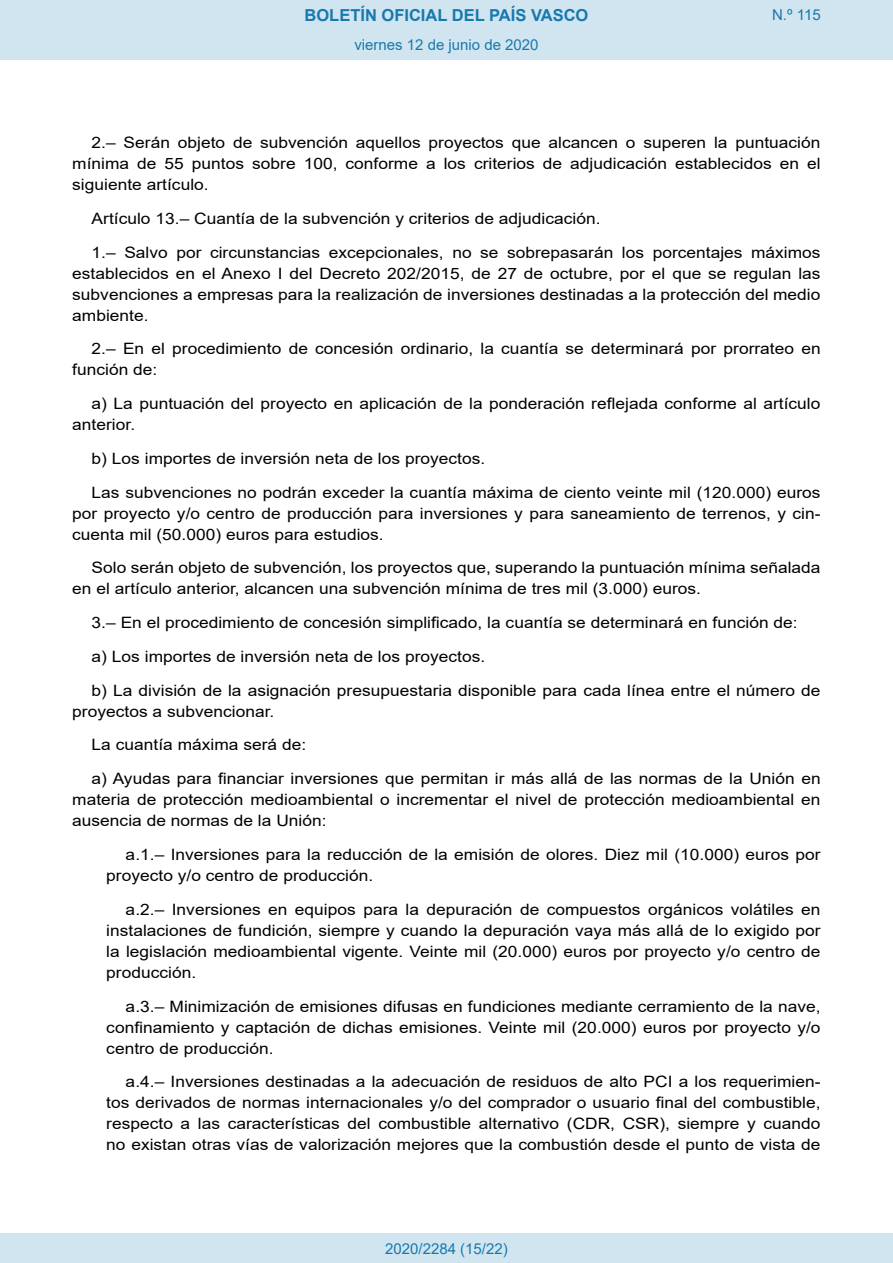
<style>
.page{position:relative;width:893px;height:1263px;background:#fff}
.page>*{position:absolute;margin:0;border:0;box-sizing:border-box;transform-origin:0 0}
.t1{font:700 16.5px "Arial";color:#1879ad}
.BOPVDetalle{font:15.6px/21px "Arial";color:#000;text-align:justify;scale:1.11 1}
.BOPVDetalle1{font:15.6px/21px "Arial";color:#000;text-align:justify;scale:1.11 1}
.Paginacion_Centro{font:15px "Arial";color:#1879ad}
</style>
<div class="page">
<div style="left:0;top:0;width:893px;height:60px;background:#d0e5f0"></div>
<div style="left:0;top:1233px;width:893px;height:30px;background:#d0e5f0"></div>
<p class="t1" style="left:305px;top:3px;width:285px">BOLETÍN OFICIAL DEL PAÍS VASCO</p>
<p class="Paginacion_Centro" style="left:354px;top:35px;width:186px">viernes 12 de junio de 2020</p>
<p class="Paginacion_Centro" style="left:772px;top:5px;width:50px">N.º 115</p>
<p class="BOPVDetalle" style="left:72px;top:132px;width:676px;text-indent:19px">2.– Serán objeto de subvención aquellos proyectos que alcancen o superen la puntuación mínima de 55 puntos sobre 100, conforme a los criterios de adjudicación establecidos en el siguiente artículo.</p>
<p class="BOPVDetalle" style="left:92px;top:208px;width:460px">Artículo 13.– Cuantía de la subvención y criterios de adjudicación.</p>
<p class="BOPVDetalle" style="left:72px;top:242px;width:676px;text-indent:19px">1.– Salvo por circunstancias excepcionales, no se sobrepasarán los porcentajes máximos establecidos en el Anexo I del Decreto 202/2015, de 27 de octubre, por el que se regulan las subvenciones a empresas para la realización de inversiones destinadas a la protección del medio ambiente.</p>
<p class="BOPVDetalle" style="left:72px;top:338px;width:676px;text-indent:19px">2.– En el procedimiento de concesión ordinario, la cuantía se determinará por prorrateo en función de:</p>
<p class="BOPVDetalle" style="left:72px;top:393px;width:675px;text-indent:19px">a) La puntuación del proyecto en aplicación de la ponderación reflejada conforme al artículo anterior.</p>
<p class="BOPVDetalle" style="left:92px;top:448px;width:356px">b) Los importes de inversión neta de los proyectos.</p>
<p class="BOPVDetalle" style="left:72px;top:482px;width:676px;text-indent:19px">Las subvenciones no podrán exceder la cuantía máxima de ciento veinte mil (120.000) euros por proyecto y/o centro de producción para inversiones y para saneamiento de terrenos, y cin&shy;cuenta mil (50.000) euros para estudios.</p>
<p class="BOPVDetalle" style="left:72px;top:557px;width:676px;text-indent:19px">Solo serán objeto de subvención, los proyectos que, superando la puntuación mínima señalada en el artículo anterior, alcancen una subvención mínima de tres mil (3.000) euros.</p>
<p class="BOPVDetalle" style="left:92px;top:612px;width:638px">3.– En el procedimiento de concesión simplificado, la cuantía se determinará en función de:</p>
<p class="BOPVDetalle" style="left:92px;top:646px;width:356px">a) Los importes de inversión neta de los proyectos.</p>
<p class="BOPVDetalle" style="left:72px;top:680px;width:676px;text-indent:19px">b) La división de la asignación presupuestaria disponible para cada línea entre el número de proyectos a subvencionar.</p>
<p class="BOPVDetalle" style="left:92px;top:734px;width:195px">La cuantía máxima será de:</p>
<p class="BOPVDetalle" style="left:72px;top:768px;width:676px;text-indent:19px">a) Ayudas para financiar inversiones que permitan ir más allá de las normas de la Unión en materia de protección medioambiental o incrementar el nivel de protección medioambiental en ausencia de normas de la Unión:</p>
<p class="BOPVDetalle1" style="left:106px;top:844px;width:645px;text-indent:19px">a.1.– Inversiones para la reducción de la emisión de olores. Diez mil (10.000) euros por proyecto y/o centro de producción.</p>
<p class="BOPVDetalle1" style="left:106px;top:899px;width:645px;text-indent:19px">a.2.– Inversiones en equipos para la depuración de compuestos orgánicos volátiles en instalaciones de fundición, siempre y cuando la depuración vaya más allá de lo exigido por la legislación medioambiental vigente. Veinte mil (20.000) euros por proyecto y/o centro de producción.</p>
<p class="BOPVDetalle1" style="left:106px;top:995px;width:645px;text-indent:19px">a.3.– Minimización de emisiones difusas en fundiciones mediante cerramiento de la nave, confinamiento y captación de dichas emisiones. Veinte mil (20.000) euros por proyecto y/o centro de producción.</p>
<p class="BOPVDetalle1" style="left:106px;top:1071px;width:645px;text-indent:19px">a.4.– Inversiones destinadas a la adecuación de residuos de alto PCI a los requerimien&shy;tos derivados de normas internacionales y/o del comprador o usuario final del combustible, respecto a las características del combustible alternativo (CDR, CSR), siempre y cuando no existan otras vías de valorización mejores que la combustión desde el punto de vista de</p>
<p class="Paginacion_Centro" style="left:385px;top:1238px;width:124px">2020/2284 (15/22)</p>
</div>
